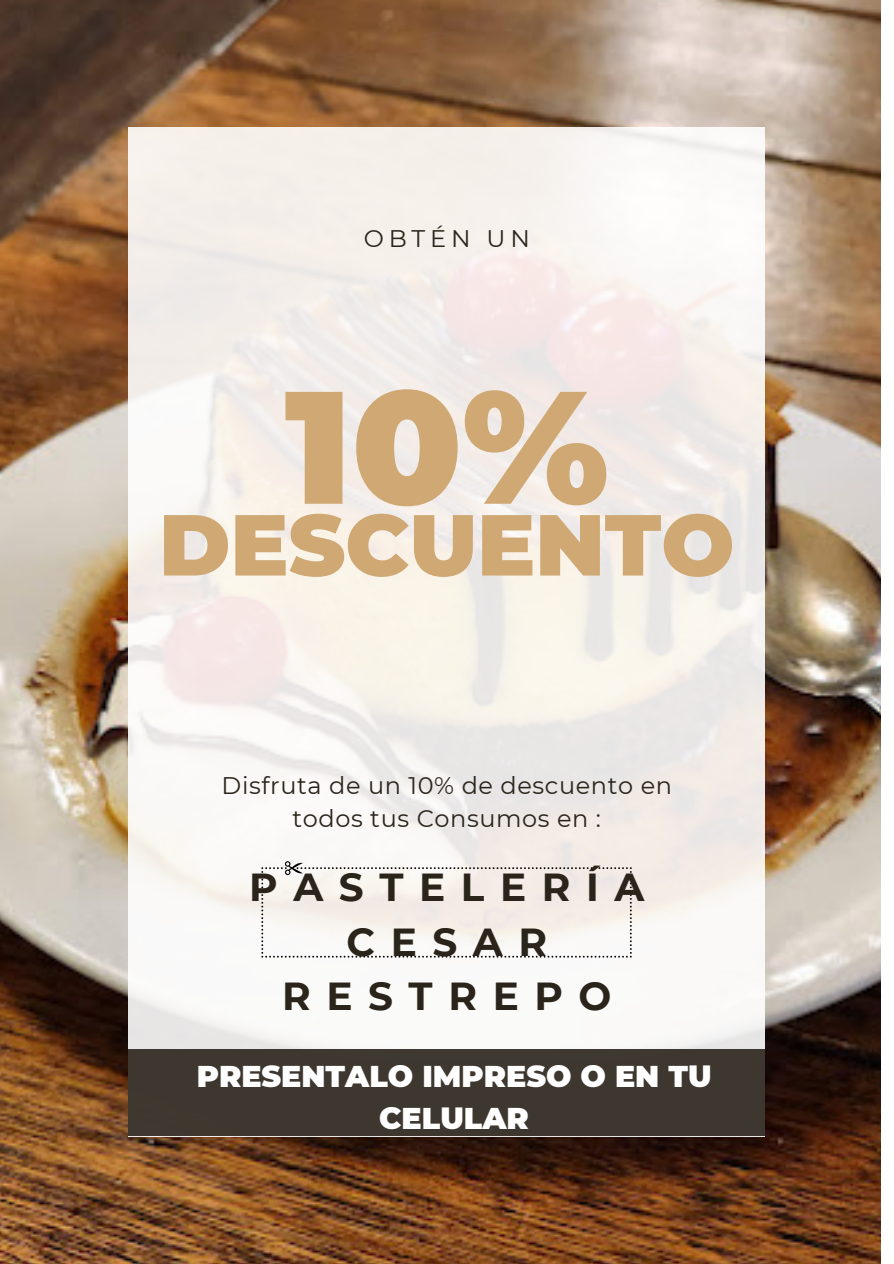
<style>
.page{position:relative;width:894px;height:1264px;background:#fff}
.page>*{position:absolute;margin:0;border:0;box-sizing:border-box;transform-origin:0 0}
.t1{font:900 159.75px "Montserrat";color:#cfa874}
.t2{font:900 86.25px "Montserrat";color:#cfa874}
.t3{font:700 39px/54px "Montserrat";letter-spacing:.4em;color:#2a241b;text-align:center}
.t4{font:900 30px/41.7px "Montserrat";color:#fff;text-align:center}
.t5{font:24px/32.7px "Montserrat";letter-spacing:.025em;color:#2a241b;text-align:center}
</style>
<div class="page">
<img style="left:0;top:0;width:880px;height:1263px">
<div style="left:128px;top:127px;width:636px;height:1008px;background:linear-gradient(to right,#f6f2ee,#f3efec)"></div>
<div style="left:128px;top:1049px;width:636px;height:86px;background:#3d372f"></div>
<svg style="left:261px;top:860px;width:370px;height:97px"></svg>
<h3 class="t5" style="left:363px;top:222px;width:167px">OBTÉN UN</h3>
<h5 class="t1" style="left:285px;top:349px;width:325px">10%</h5>
<p class="t2" style="left:159px;top:492px;width:576px">DESCUENTO</p>
<h4 class="t5" style="left:221px;top:769px;width:452px">Disfruta de un 10% de descuento en todos tus Consumos en :</h4>
<h1 class="t3" style="left:249px;top:860px;width:396px">PASTELERÍA<br>CESAR<br>RESTREPO</h1>
<p class="t4" style="left:197px;top:1055px;width:516px">PRESENTALO IMPRESO O EN TU<br>CELULAR</p>
</div>
